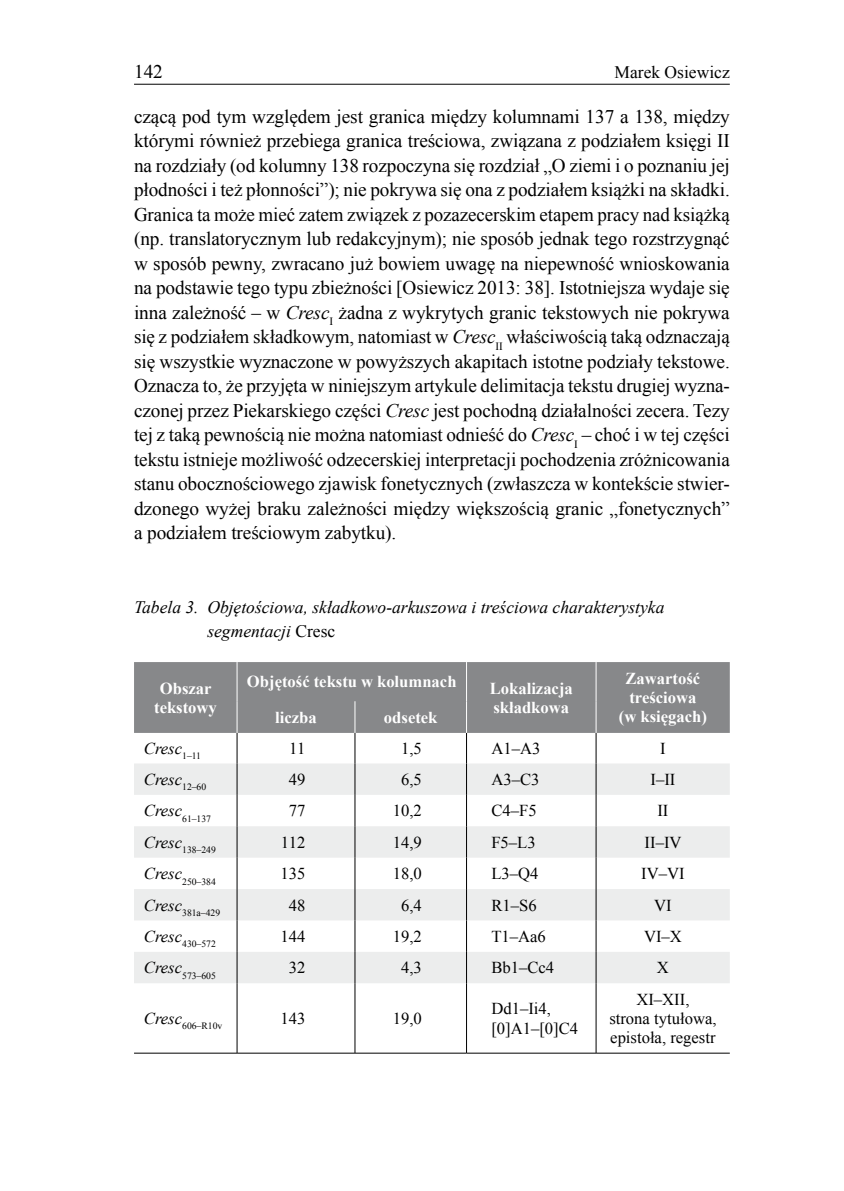
<style>
.page{position:relative;width:844px;height:1191px;background:#fff}
.page>*{position:absolute;margin:0;border:0;box-sizing:border-box;transform-origin:0 0}
.t1{font:19.25px/24.5px "Times New Roman";letter-spacing:-.005em;color:#000;text-align:justify}
.t2{font:italic 17.5px/24.5px "Times New Roman";color:#000}
.t3{font:17.5px "Times New Roman";color:#000}
.t4{font:16.62px/19.2px "Times New Roman";color:#000}
.t5{font:700 16.62px/19.2px "Times New Roman";color:#fff}
.t6{font:italic 16.62px "Times New Roman";color:#000}
.t7{font:9.62px "Times New Roman";color:#000}
.s1{font-style:italic}
.s2{font-style:normal}
</style>
<div class="page">
<hr style="left:134px;top:84px;width:595px;height:1px;background:#000">
<div style="left:134px;top:662px;width:595px;height:71px;background:#87888a"></div>
<svg style="left:134px;top:763px;width:595px;height:220px;fill:#eceded"></svg>
<hr style="left:236px;top:662px;width:1px;height:39px;background:#fff">
<hr style="left:466px;top:662px;width:1px;height:39px;background:#fff">
<hr style="left:595px;top:662px;width:1px;height:39px;background:#fff">
<hr style="left:595px;top:701px;width:1px;height:32px;background:#fff">
<hr style="left:236px;top:701px;width:1px;height:32px;background:#fff">
<hr style="left:354px;top:701px;width:1px;height:32px;background:#fff">
<hr style="left:466px;top:701px;width:1px;height:32px;background:#fff">
<hr style="left:237px;top:733px;width:1px;height:30px;background:#000">
<hr style="left:354px;top:733px;width:1px;height:30px;background:#000">
<hr style="left:466px;top:733px;width:1px;height:30px;background:#000">
<hr style="left:595px;top:733px;width:1px;height:30px;background:#000">
<hr style="left:237px;top:763px;width:1px;height:32px;background:#000">
<hr style="left:354px;top:763px;width:1px;height:32px;background:#000">
<hr style="left:466px;top:763px;width:1px;height:32px;background:#000">
<hr style="left:595px;top:763px;width:1px;height:32px;background:#000">
<hr style="left:237px;top:795px;width:1px;height:31px;background:#000">
<hr style="left:354px;top:795px;width:1px;height:31px;background:#000">
<hr style="left:466px;top:795px;width:1px;height:31px;background:#000">
<hr style="left:595px;top:795px;width:1px;height:31px;background:#000">
<hr style="left:237px;top:826px;width:1px;height:31px;background:#000">
<hr style="left:354px;top:826px;width:1px;height:31px;background:#000">
<hr style="left:466px;top:826px;width:1px;height:31px;background:#000">
<hr style="left:595px;top:826px;width:1px;height:31px;background:#000">
<hr style="left:237px;top:857px;width:1px;height:32px;background:#000">
<hr style="left:354px;top:857px;width:1px;height:32px;background:#000">
<hr style="left:466px;top:857px;width:1px;height:32px;background:#000">
<hr style="left:595px;top:857px;width:1px;height:32px;background:#000">
<hr style="left:237px;top:889px;width:1px;height:31px;background:#000">
<hr style="left:354px;top:889px;width:1px;height:31px;background:#000">
<hr style="left:466px;top:889px;width:1px;height:31px;background:#000">
<hr style="left:595px;top:889px;width:1px;height:31px;background:#000">
<hr style="left:237px;top:920px;width:1px;height:32px;background:#000">
<hr style="left:354px;top:920px;width:1px;height:32px;background:#000">
<hr style="left:466px;top:920px;width:1px;height:32px;background:#000">
<hr style="left:595px;top:920px;width:1px;height:32px;background:#000">
<hr style="left:237px;top:952px;width:1px;height:31px;background:#000">
<hr style="left:354px;top:952px;width:1px;height:31px;background:#000">
<hr style="left:466px;top:952px;width:1px;height:31px;background:#000">
<hr style="left:595px;top:952px;width:1px;height:31px;background:#000">
<hr style="left:237px;top:983px;width:1px;height:70px;background:#000">
<hr style="left:354px;top:983px;width:1px;height:70px;background:#000">
<hr style="left:466px;top:983px;width:1px;height:70px;background:#000">
<hr style="left:595px;top:983px;width:1px;height:70px;background:#000">
<hr style="left:134px;top:1052px;width:103px;height:1px;background:#000">
<hr style="left:237px;top:1052px;width:118px;height:1px;background:#000">
<hr style="left:355px;top:1052px;width:111px;height:1px;background:#000">
<hr style="left:466px;top:1052px;width:130px;height:1px;background:#000">
<hr style="left:596px;top:1052px;width:133px;height:1px;background:#000">
<p class="t1" style="left:134px;top:59px;width:30px">142</p>
<p class="t3" style="left:614px;top:60px;width:117px">Marek Osiewicz</p>
<p class="t1" style="left:134px;top:104px;width:597px">czącą pod tym względem jest granica między kolumnami 137 a 138, między którymi również przebiega granica treściowa, związana z podziałem księgi II na rozdziały (od kolumny 138 rozpoczyna się rozdział „O ziemi i o poznaniu jej płodności i też płonności”); nie pokrywa się ona z podziałem książki na składki.<br>Granica ta może mieć zatem związek z pozazecerskim etapem pracy nad książką (np. translatorycznym lub redakcyjnym); nie sposób jednak tego rozstrzygnąć w sposób pewny, zwracano już bowiem uwagę na niepewność wnioskowania na podstawie tego typu zbieżności [Osiewicz 2013: 38]. Istotniejsza wydaje się inna zależność – w <span class="s1">Cresc</span><sub>I</sub> żadna z wykrytych granic tekstowych nie pokrywa się z podziałem składkowym, natomiast w -<span class="s1">Cresc</span><sub>II</sub> właściwością taką odznaczają się wszystkie wyznaczone w powyższych akapitach istotne podziały tekstowe.<br>Oznacza to, że przyjęta w niniejszym artykule delimitacja tekstu drugiej wyzna&shy;czonej przez Piekarskiego części <span class="s1">Cresc</span> jest pochodną działalności zecera. Tezy tej z taką pewnością nie można natomiast odnieść do <span class="s1">Cresc</span><sub>I</sub> – choć i w tej części tekstu istnieje możliwość odzecerskiej interpretacji pochodzenia zróżnicowania stanu obocznościowego zjawisk fonetycznych (zwłaszcza w kontekście stwier&shy;dzonego wyżej braku zależności między większością granic „fonetycznych” a podziałem treściowym zabytku).</p>
<p class="t2" style="left:207px;top:594px;width:458px;text-indent:-73px">Tabela 3. Objętościowa, składkowo-arkuszowa i treściowa charakterystyka segmentacji <span class="s2">Cresc</span></p>
<p class="t5" style="left:154px;top:678px;width:64px;text-align:center">Obszar tekstowy</p>
<p class="t5" style="left:247px;top:671px;width:211px">Objętość tekstu w kolumnach</p>
<p class="t5" style="left:489px;top:678px;width:85px">Lokalizacja składkowa</p>
<p class="t5" style="left:625px;top:668px;width:76px">Zawartość treściowa</p>
<p class="t5" style="left:275px;top:707px;width:43px">liczba</p>
<p class="t5" style="left:384px;top:707px;width:55px">odsetek</p>
<p class="t5" style="left:618px;top:707px;width:90px">(w księgach)</p>
<p class="t6" style="left:144px;top:736px;width:59px">Cresc<sub>1–11</sub></p>
<p class="t4" style="left:289px;top:738px;width:18px">11</p>
<p class="t4" style="left:401px;top:738px;width:22px">1,5</p>
<p class="t4" style="left:491px;top:738px;width:50px">A1–A3</p>
<p class="t4" style="left:660px;top:738px;width:7px">I</p>
<p class="t6" style="left:144px;top:768px;width:64px">Cresc<sub>12–60</sub></p>
<p class="t4" style="left:288px;top:769px;width:18px">49</p>
<p class="t4" style="left:401px;top:769px;width:22px">6,5</p>
<p class="t4" style="left:491px;top:769px;width:50px">A3–C3</p>
<p class="t4" style="left:650px;top:769px;width:26px">I–II</p>
<p class="t7" style="left:144px;top:812px;width:69px"><sup>Cresc</sup>61–137</p>
<p class="t4" style="left:288px;top:801px;width:18px">77</p>
<p class="t4" style="left:392px;top:801px;width:31px">10,2</p>
<p class="t4" style="left:491px;top:801px;width:47px">C4–F5</p>
<p class="t4" style="left:657px;top:801px;width:13px">II</p>
<p class="t7" style="left:144px;top:843px;width:73px"><sup>Cresc</sup>138–249</p>
<p class="t4" style="left:281px;top:832px;width:26px">112</p>
<p class="t4" style="left:392px;top:832px;width:31px">14,9</p>
<p class="t4" style="left:491px;top:832px;width:46px">F5–L3</p>
<p class="t4" style="left:644px;top:832px;width:38px">II–IV</p>
<p class="t7" style="left:144px;top:875px;width:73px"><sup>Cresc</sup>250–384</p>
<p class="t4" style="left:280px;top:863px;width:26px">135</p>
<p class="t4" style="left:392px;top:863px;width:31px">18,0</p>
<p class="t4" style="left:491px;top:863px;width:49px">L3–Q4</p>
<p class="t4" style="left:641px;top:863px;width:45px">IV–VI</p>
<p class="t7" style="left:144px;top:906px;width:78px"><sup>Cresc</sup>381a–429</p>
<p class="t4" style="left:288px;top:895px;width:18px">48</p>
<p class="t4" style="left:401px;top:895px;width:22px">6,4</p>
<p class="t4" style="left:491px;top:895px;width:47px">R1–S6</p>
<p class="t4" style="left:654px;top:895px;width:19px">VI</p>
<p class="t7" style="left:144px;top:937px;width:73px"><sup>Cresc</sup>430–572</p>
<p class="t4" style="left:280px;top:926px;width:26px">144</p>
<p class="t4" style="left:392px;top:926px;width:31px">19,2</p>
<p class="t4" style="left:491px;top:926px;width:56px">T1–Aa6</p>
<p class="t4" style="left:643px;top:926px;width:39px">VI–X</p>
<p class="t7" style="left:144px;top:969px;width:73px"><sup>Cresc</sup>573–605</p>
<p class="t4" style="left:288px;top:958px;width:18px">32</p>
<p class="t4" style="left:401px;top:958px;width:22px">4,3</p>
<p class="t4" style="left:491px;top:958px;width:64px">Bb1–Cc4</p>
<p class="t4" style="left:656px;top:958px;width:14px">X</p>
<p class="t7" style="left:144px;top:1019px;width:80px"><sup>Cresc</sup>606–R10v</p>
<p class="t4" style="left:280px;top:1008px;width:26px">143</p>
<p class="t4" style="left:392px;top:1008px;width:31px">19,0</p>
<p class="t4" style="left:491px;top:999px;width:88px">Dd1–Ii4, [0]A1–[0]C4</p>
<p class="t4" style="left:609px;top:989px;width:109px;text-align:center">XI–XII,<br>strona tytułowa, epistoła, regestr</p>
</div>
